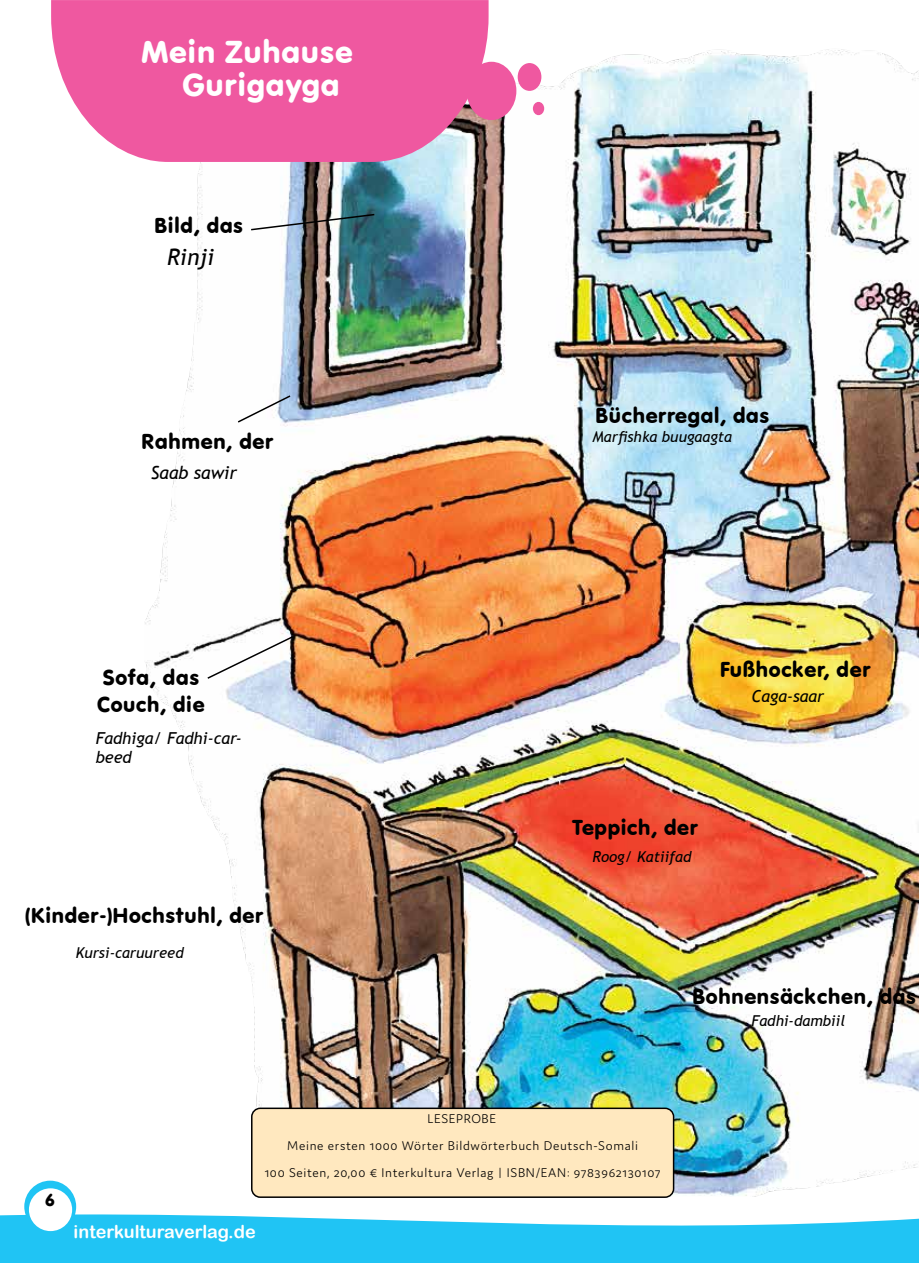
<style>
.page{position:relative;width:919px;height:1263px;background:#fff}
.page>*{position:absolute;margin:0;border:0;box-sizing:border-box;transform-origin:0 0}
.t1{font:33px "VAG Round";color:#fff}
.t2{font:22.5px/27px "VAG Round";color:#000}
.t3{font:italic 22.5px "Trebuchet MS";color:#000}
.t4{font:18px "Arial Rounded MT Bold";color:#fff}
.t5{font:italic 18px "Trebuchet MS";color:#000}
.t6{font:18px "VAG Round";color:#000}
.t7{font:italic 16.5px/19.8px "Trebuchet MS";color:#000}
.t8{font:italic 15px "Trebuchet MS";color:#000}
.t9{font:300 13.5px/27px "Domus";letter-spacing:.05em;color:#000;text-align:center}
</style>
<div class="page">
<svg style="left:0;top:1181px;width:918px;height:82px;fill:#20c4f4"></svg>
<img style="left:144px;top:49px;width:774px;height:1147px">
<svg style="left:51px;top:0;width:437px;height:162px;background:#ec64a5"></svg>
<div style="left:466px;top:62px;width:50px;height:58px;background:#ef58a0;border-radius:50%"></div>
<div style="left:517px;top:63px;width:24px;height:28px;background:#ef58a0;border-radius:50%"></div>
<div style="left:533px;top:102px;width:11px;height:13px;background:#ef58a0;border-radius:50%"></div>
<div style="left:29px;top:1188px;width:43px;height:43px;background:#fff;border-radius:50%"></div>
<svg style="left:236px;top:394px;width:56px;height:30px"></svg>
<svg style="left:249px;top:213px;width:127px;height:18px"></svg>
<svg style="left:206px;top:635px;width:89px;height:45px"></svg>
<div style="left:252px;top:1108px;width:421px;height:89px;background:#ffe8bf;border-radius:9px"></div>
<div style="left:251px;top:1107px;width:423px;height:91px;border:2px solid #000;border-radius:9px"></div>
<h1 class="t1" style="left:141px;top:33px;width:214px">Mein Zuhause</h1>
<h1 class="t1" style="left:182px;top:67px;width:159px">Gurigayga</h1>
<h2 class="t2" style="left:154px;top:212px;width:91px">Bild, das</h2>
<h2 class="t3" style="left:167px;top:244px;width:49px">Rinji</h2>
<h2 class="t2" style="left:141px;top:428px;width:134px">Rahmen, der</h2>
<h3 class="t5" style="left:151px;top:462px;width:88px">Saab sawir</h3>
<h2 class="t2" style="left:97px;top:664px;width:110px">Sofa, das<br>Couch, die</h2>
<p class="t7" style="left:96px;top:728px;width:148px">Fadhiga/ Fadhi-car&shy;beed</p>
<h2 class="t2" style="left:25px;top:902px;width:240px">(Kinder-)Hochstuhl, der</h2>
<p class="t8" style="left:76px;top:944px;width:109px">Kursi-caruureed</p>
<h2 class="t2" style="left:595px;top:402px;width:176px">Bücherregal, das</h2>
<p class="t8" style="left:592px;top:428px;width:141px">Marfishka buugaagta</p>
<h2 class="t2" style="left:719px;top:655px;width:152px">Fußhocker, der</h2>
<h2 class="t2" style="left:571px;top:814px;width:128px">Teppich, der</h2>
<p class="t8" style="left:592px;top:847px;width:101px">Roog/ Katiifad</p>
<p class="t7" style="left:751px;top:687px;width:74px">Caga-saar</p>
<h2 class="t2" style="left:692px;top:983px;width:226px">Bohnensäckchen, das</h2>
<p class="t8" style="left:751px;top:1011px;width:95px">Fadhi-dambiil</p>
<h3 class="t6" style="left:45px;top:1190px;width:12px">6</h3>
<p class="t9" style="left:265px;top:1105px;width:397px">LESEPROBE<br>Meine ersten 1000 Wörter Bildwörterbuch Deutsch-Somali<br>100 Seiten, 20,00 € Interkultura Verlag | ISBN/EAN: 9783962130107</p>
<h3 class="t4" style="left:74px;top:1221px;width:184px">interkulturaverlag.de</h3>
</div>
